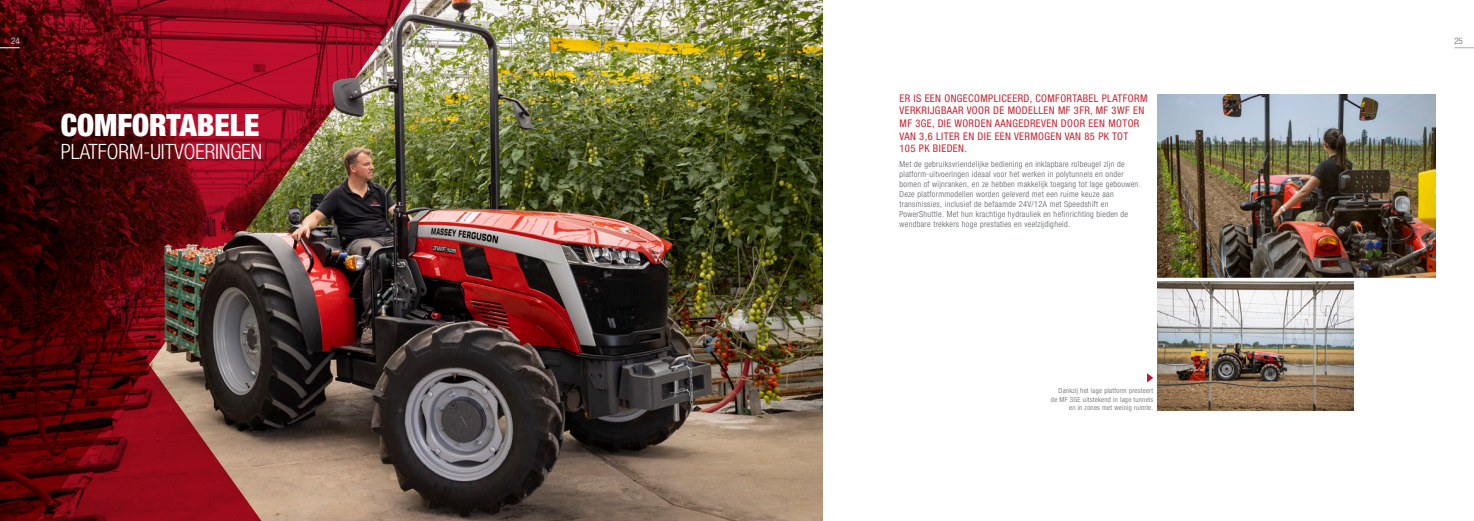
<style>
.page{position:relative;width:1474px;height:521px;background:#fff}
.page>*{position:absolute;margin:0;border:0;box-sizing:border-box;transform-origin:0 0}
.Headings-WHite{font:900 condensed 30.62px "Helvetica Neue LTW1 G";color:#fff}
.Headings-WHite-2{font:300 condensed 21px "Helvetica Neue LTW1 G";color:#fff}
.Body_copy-Blk{font:condensed 10.5px/12.6px "Helvetica Neue LTW1 G";letter-spacing:.04em;color:#cf202f}
.t1{font:300 condensed 8.75px "Helvetica Neue LTW1 G";color:#fff}
.t2{font:300 condensed 8.75px "Helvetica Neue LTW1 G";color:#5f5f62}
.Body_copy-Blk-2{font:300 condensed 8.31px/10px "Helvetica Neue LTW1 G";letter-spacing:.04em;color:#575b5e}
.IMAGES-LEFT_ALLIGN_g{font:300 condensed 7px/8.4px "Helvetica Neue LTW1 G";letter-spacing:.04em;color:#5f5f62;text-align:right}
</style>
<div class="page">
<img style="left:1157px;top:94px;width:278px;height:184px">
<img style="left:1157px;top:281px;width:196px;height:129px">
<img style="left:420px;top:0;width:402px;height:521px">
<svg style="left:0;top:0;width:420px;height:521px;background:#631c1d"></svg>
<img style="left:149px;top:45px;width:254px;height:399px">
<svg style="left:1147px;top:373px;width:6px;height:9px"></svg>
<svg style="left:1454px;top:48px;width:19px;height:1px"></svg>
<svg style="left:0;top:48px;width:20px;height:1px"></svg>
<p class="t1" style="left:11px;top:36px;width:10px">24</p>
<p class="t2" style="left:1454px;top:35px;width:10px">25</p>
<p class="Headings-WHite" style="left:61px;top:107px;width:200px">COMFORTABELE</p>
<p class="Headings-WHite-2" style="left:61px;top:139px;width:203px">PLATFORM-UITVOERINGEN</p>
<p class="Body_copy-Blk" style="left:899px;top:92px;width:249px">ER IS EEN ONGECOMPLICEERD, COMFORTABEL PLATFORM VERKRIJGBAAR VOOR DE MODELLEN MF 3FR, MF 3WF EN MF 3GE, DIE WORDEN AANGEDREVEN DOOR EEN MOTOR VAN 3,6 LITER EN DIE EEN VERMOGEN VAN 85 PK TOT<br>105 PK BIEDEN.</p>
<p class="Body_copy-Blk-2" style="left:899px;top:159px;width:243px">Met de gebruiksvriendelijke bediening en inklapbare rolbeugel zijn de platform-uitvoeringen ideaal voor het werken in polytunnels en onder bomen of wijnranken, en ze hebben makkelijk toegang tot lage gebouwen.<br>Deze platformmodellen worden geleverd met een ruime keuze aan transmissies, inclusief de befaamde 24V/12A met Speedshift en PowerShuttle. Met hun krachtige hydrauliek en hefinrichting bieden de wendbare trekkers hoge prestaties en veelzijdigheid.</p>
<p class="IMAGES-LEFT_ALLIGN_g" style="left:1051px;top:387px;width:104px">Dankzij het lage platform presteert de MF 3GE uitstekend in lage tunnels en in zones met weinig ruimte.</p>
</div>
